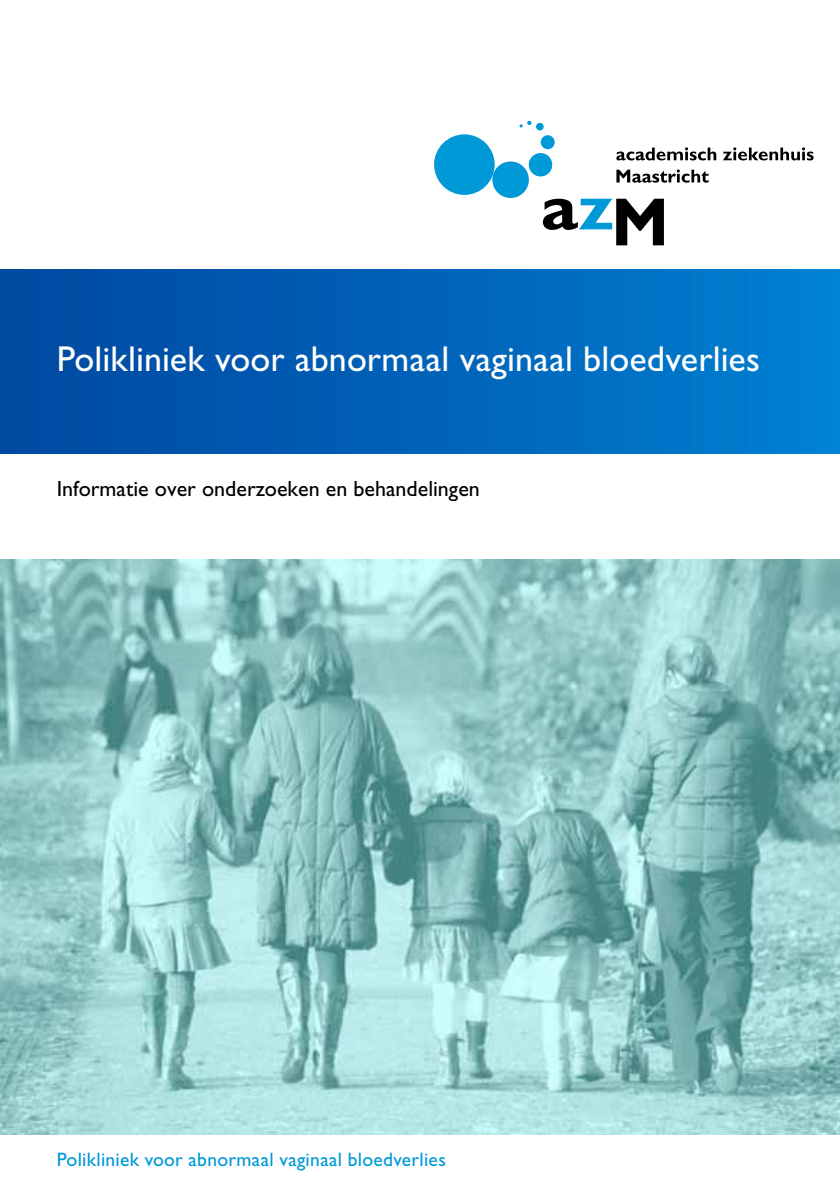
<style>
.page{position:relative;width:840px;height:1191px;background:#fff}
.page>*{position:absolute;margin:0;border:0;box-sizing:border-box;transform-origin:0 0}
.t1{font:36px "AZM Gill Sans";letter-spacing:.005em;color:#fff}
.t2{font:22px "AZM Gill Sans";color:#000}
.t3{font:19.6px "AZM Gill Sans";letter-spacing:.015em;color:#0099d8}
</style>
<div class="page">
<img style="left:0;top:559px;width:839px;height:575px">
<div style="left:0;top:269px;width:839px;height:185px;background:linear-gradient(to right,#00469f,#0080d2)"></div>
<div style="left:434px;top:134px;width:60px;height:61px;background:#0099d8;border-radius:50%"></div>
<div style="left:492px;top:161px;width:36px;height:37px;background:#0099d8;border-radius:50%"></div>
<div style="left:528px;top:153px;width:24px;height:23px;background:#0099d8;border-radius:50%"></div>
<svg style="left:519px;top:121px;width:12px;height:7px"></svg>
<div style="left:535px;top:123px;width:8px;height:7px;background:#0099d8;border-radius:50%"></div>
<div style="left:540px;top:135px;width:14px;height:14px;background:#0099d8;border-radius:50%"></div>
<svg style="left:542px;top:199px;width:121px;height:46px"></svg>
<svg style="left:616px;top:147px;width:99px;height:13px"></svg>
<svg style="left:723px;top:147px;width:90px;height:13px"></svg>
<svg style="left:616px;top:169px;width:92px;height:14px"></svg>
<p class="t1" style="left:57px;top:338px;width:704px">Polikliniek voor abnormaal vaginaal bloedverlies</p>
<p class="t2" style="left:57px;top:476px;width:424px">Informatie over onderzoeken en behandelingen</p>
<p class="t3" style="left:57px;top:1147px;width:390px">Polikliniek voor abnormaal vaginaal bloedverlies</p>
</div>
